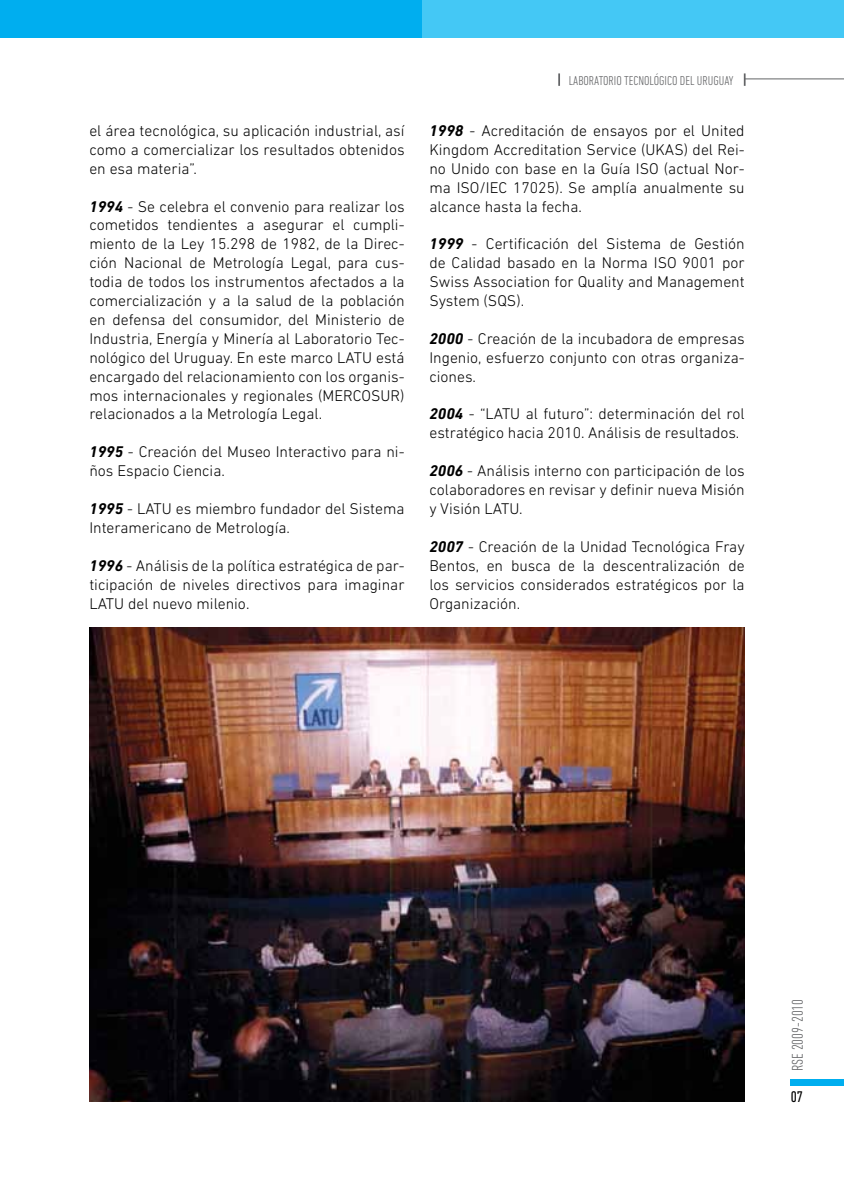
<style>
.page{position:relative;width:844px;height:1191px;background:#fff}
.page>*{position:absolute;margin:0;border:0;box-sizing:border-box;transform-origin:0 0}
.t1{font:300 15.75px/18.9px "DIN Next LT Pro";color:#000;text-align:justify}
.t2{font:300 condensed 15.75px "DIN Next LT Pro";color:#636466}
.t3{font:condensed 15.75px "DIN Next LT Pro";color:#000}
.t4{font:300 condensed 13.12px "DIN Next LT Pro";color:#636466}
.s1{font-weight:700;font-style:italic}
</style>
<div class="page">
<div style="left:790px;top:1079px;width:53px;height:6px;background:#00aeef"></div>
<div style="left:0;top:0;width:843px;height:37px;background:#00aeef"></div>
<svg style="left:743px;top:73px;width:2px;height:13px"></svg>
<svg style="left:558px;top:73px;width:2px;height:13px"></svg>
<hr style="left:744px;top:78px;width:99px;height:1px;background:#636466">
<div style="left:422px;top:0;width:421px;height:37px;background:#44c8f5"></div>
<img style="left:89px;top:628px;width:655px;height:473px">
<p class="t1" style="left:89px;top:121px;width:317px">el área tecnológica, su aplicación industrial, así como a comercializar los resultados obtenidos en esa materia”.</p>
<p class="t1" style="left:89px;top:196px;width:317px"><span class="s1">1994</span> - Se celebra el convenio para realizar los cometidos tendientes a asegurar el cumpli&shy;miento de la Ley 15.298 de 1982, de la Direc&shy;ción Nacional de Metrología Legal, para cus&shy;todia de todos los instrumentos afectados a la comercialización y a la salud de la población en defensa del consumidor, del Ministerio de Industria, Energía y Minería al Laboratorio Tec&shy;nológico del Uruguay. En este marco LATU está encargado del relacionamiento con los organis&shy;mos internacionales y regionales (MERCOSUR) relacionados a la Metrología Legal.</p>
<p class="t1" style="left:89px;top:442px;width:316px"><span class="s1">1995</span> - Creación del Museo Interactivo para ni&shy;ños Espacio Ciencia.</p>
<p class="t1" style="left:89px;top:499px;width:316px"><span class="s1">1995</span> - LATU es miembro fundador del Sistema<br>Interamericano de Metrología.</p>
<p class="t1" style="left:89px;top:556px;width:317px"><span class="s1">1996</span> - Análisis de la política estratégica de par&shy;ticipación de niveles directivos para imaginar LATU del nuevo milenio.</p>
<p class="t4" style="left:568px;top:73px;width:166px">LABORATORIO TECNOLÓGICO DEL URUGUAY</p>
<p class="t1" style="left:429px;top:121px;width:317px"><span class="s1">1998</span> - Acreditación de ensayos por el United Kingdom Accreditation Service (UKAS) del Rei&shy;no Unido con base en la Guía ISO (actual Nor&shy;ma ISO/IEC 17025). Se amplía anualmente su alcance hasta la fecha.</p>
<p class="t1" style="left:429px;top:234px;width:317px"><span class="s1">1999</span> - Certificación del Sistema de Gestión de Calidad basado en la Norma ISO 9001 por Swiss Association for Quality and Management System (SQS).</p>
<p class="t1" style="left:429px;top:329px;width:317px"><span class="s1">2000</span> - Creación de la incubadora de empresas Ingenio, esfuerzo conjunto con otras organiza&shy;ciones.</p>
<p class="t1" style="left:429px;top:404px;width:317px"><span class="s1">2004</span> - “LATU al futuro”: determinación del rol estratégico hacia 2010. Análisis de resultados.</p>
<p class="t1" style="left:429px;top:461px;width:317px"><span class="s1">2006</span> - Análisis interno con participación de los colaboradores en revisar y definir nueva Misión y Visión LATU.</p>
<p class="t1" style="left:429px;top:537px;width:317px"><span class="s1">2007</span> - Creación de la Unidad Tecnológica Fray Bentos, en busca de la descentralización de los servicios considerados estratégicos por la Organización.</p>
<p class="t2" style="left:788px;top:1071px;width:74px;rotate:-90deg">RSE 2009-2010</p>
<p class="t3" style="left:790px;top:1087px;width:14px">07</p>
</div>
